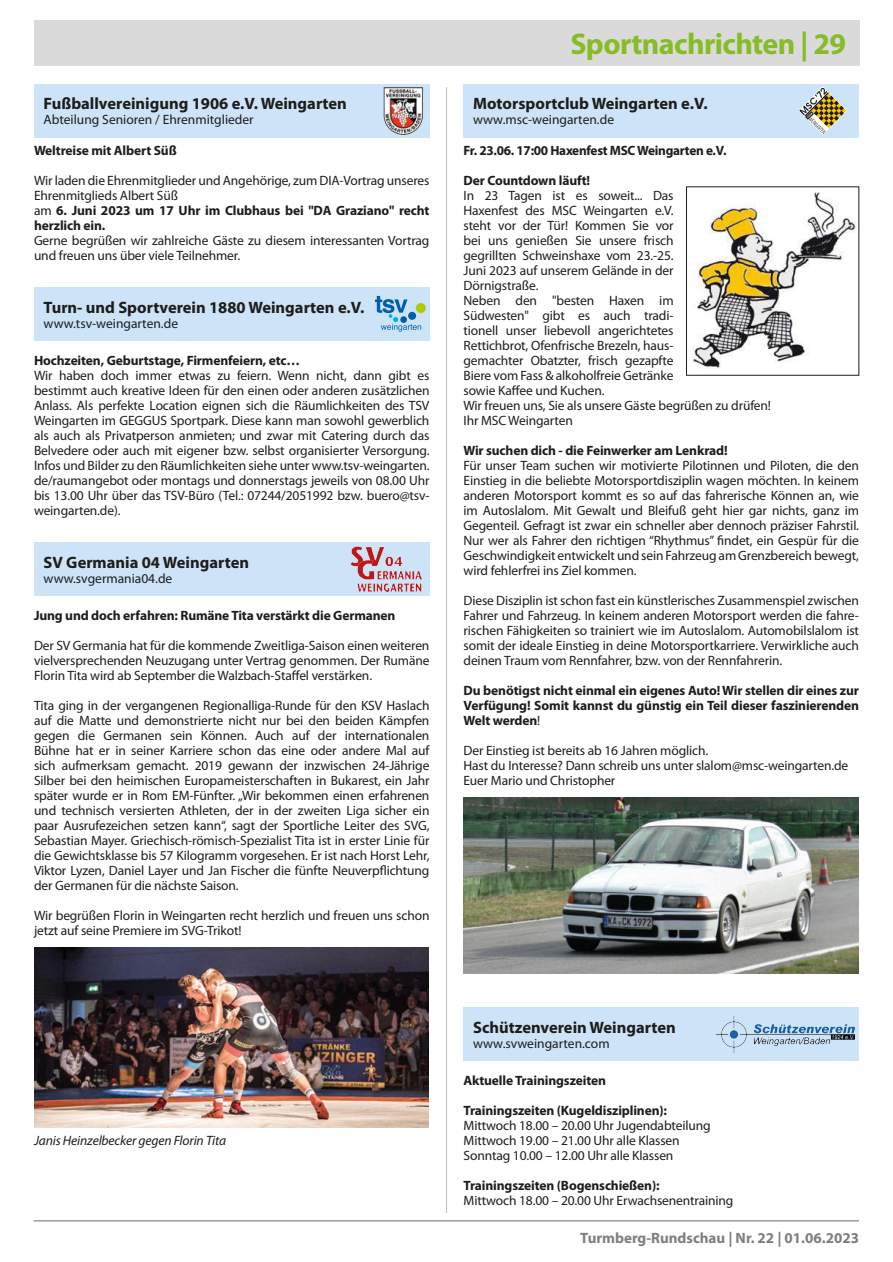
<style>
.page{position:relative;width:893px;height:1262px;background:#fff}
.page>*{position:absolute;margin:0;border:0;box-sizing:border-box;transform-origin:0 0}
.t1{font:700 30px "Myriad Pro";letter-spacing:-.02em;color:#86bc25}
.t2{font:700 16.5px "Myriad Pro";color:#1d1d1b}
.t3{font:700 15px "Myriad Pro";color:#7e7e7d}
.Text{font:13.5px/15px "Myriad Pro";letter-spacing:-.01em;color:#1d1d1b;text-align:justify}
.Text-2{font:700 13.5px/15px "Myriad Pro";letter-spacing:-.01em;color:#1d1d1b}
.Rubrik{font:700 13.5px "Myriad Pro";letter-spacing:-.01em;color:#1d1d1b}
.Termine{font:700 13.5px "Myriad Pro";letter-spacing:-.02em;color:#1d1d1b}
.image_caption{font:italic 13.5px "Myriad Pro";letter-spacing:-.01em;color:#1d1d1b}
.s1{font-weight:400}
</style>
<div class="page">
<hr style="left:34px;top:1220px;width:825px;height:1px;background:#9d9d9c">
<div style="left:34px;top:20px;width:825px;height:45px;background:#dadada"></div>
<hr style="left:446px;top:87px;width:1px;height:1126px;background:#c1c0c0">
<div style="left:34px;top:287px;width:395px;height:54px;background:#cde3f7"></div>
<svg style="left:375px;top:296px;width:46px;height:36px"></svg>
<div style="left:400px;top:316px;width:7px;height:7px;background:#005da9;border-radius:50%"></div>
<div style="left:408px;top:312px;width:8px;height:8px;background:#005da9;border-radius:50%"></div>
<div style="left:416px;top:303px;width:10px;height:10px;background:#afca0b;border-radius:50%"></div>
<div style="left:34px;top:542px;width:395px;height:54px;background:#cde3f7"></div>
<img style="left:351px;top:546px;width:71px;height:45px">
<img style="left:34px;top:947px;width:395px;height:180px">
<div style="left:34px;top:84px;width:395px;height:53px;background:#cde3f7"></div>
<img style="left:384px;top:87px;width:39px;height:48px">
<img style="left:463px;top:797px;width:395px;height:177px">
<div style="left:463px;top:1007px;width:396px;height:54px;background:#cde3f7"></div>
<img style="left:715px;top:1016px;width:140px;height:37px">
<div style="left:463px;top:84px;width:396px;height:53px;background:#cde3f7"></div>
<svg style="left:798px;top:86px;width:49px;height:49px"></svg>
<img style="left:693px;top:192px;width:163px;height:176px">
<p class="t2" style="left:44px;top:93px;width:305px">Fußballvereinigung 1906 e.V. Weingarten</p>
<p class="Text" style="left:44px;top:112px;width:212px">Abteilung Senioren / Ehrenmitglieder</p>
<p class="Text-2" style="left:34px;top:142px;width:144px">Weltreise mit Albert Süß</p>
<p class="Text" style="left:34px;top:173px;width:397px">Wir laden die Ehrenmitglieder und Angehörige, zum DIA-Vortrag unseres<br>Ehrenmitglieds Albert Süß</p>
<p class="Text-2" style="left:34px;top:202px;width:397px"><span class="s1">am</span> 6. Juni 2023 um 17 Uhr im Clubhaus bei "DA Graziano" recht herzlich ein.</p>
<p class="Text" style="left:34px;top:233px;width:397px">Gerne begrüßen wir zahlreiche Gäste zu diesem interessanten Vortrag und freuen uns über viele Teilnehmer.</p>
<p class="t2" style="left:44px;top:296px;width:322px">Turn- und Sportverein 1880 Weingarten e.V.</p>
<p class="Text" style="left:44px;top:315px;width:136px">www.tsv-weingarten.de</p>
<p class="Text-2" style="left:34px;top:352px;width:267px">Hochzeiten, Geburtstage, Firmenfeiern, etc…</p>
<p class="Text" style="left:34px;top:368px;width:397px">Wir haben doch immer etwas zu feiern. Wenn nicht, dann gibt es bestimmt auch kreative Ideen für den einen oder anderen zusätzlichen Anlass. Als perfekte Location eignen sich die Räumlichkeiten des TSV Weingarten im GEGGUS Sportpark. Diese kann man sowohl gewerblich als auch als Privatperson anmieten; und zwar mit Catering durch das Belvedere oder auch mit eigener bzw. selbst organisierter Versorgung.<br>Infos und Bilder zu den Räumlichkeiten siehe unter www.tsv-weingarten. de/raumangebot oder montags und donnerstags jeweils von 08.00 Uhr bis 13.00 Uhr über das TSV-Büro (Tel.: 07244/2051992 bzw. buero@tsv&shy;weingarten.de).</p>
<p class="t2" style="left:44px;top:551px;width:207px">SV Germania 04 Weingarten</p>
<p class="Text" style="left:44px;top:570px;width:130px">www.svgermania04.de</p>
<p class="Rubrik" style="left:34px;top:606px;width:363px">Jung und doch erfahren: Rumäne Tita verstärkt die Germanen</p>
<p class="Text" style="left:34px;top:638px;width:397px">Der SV Germania hat für die kommende Zweitliga-Saison einen weiteren vielversprechenden Neuzugang unter Vertrag genommen. Der Rumäne Florin Tita wird ab September die Walzbach-Staffel verstärken.</p>
<p class="Text" style="left:34px;top:698px;width:397px">Tita ging in der vergangenen Regionalliga-Runde für den KSV Haslach auf die Matte und demonstrierte nicht nur bei den beiden Kämpfen gegen die Germanen sein Können. Auch auf der internationalen Bühne hat er in seiner Karriere schon das eine oder andere Mal auf sich aufmerksam gemacht. 2019 gewann der inzwischen 24-Jährige Silber bei den heimischen Europameisterschaften in Bukarest, ein Jahr später wurde er in Rom EM-Fünfter. „Wir bekommen einen erfahrenen und technisch versierten Athleten, der in der zweiten Liga sicher ein paar Ausrufezeichen setzen kann“, sagt der Sportliche Leiter des SVG, Sebastian Mayer. Griechisch-römisch-Spezialist Tita ist in erster Linie für die Gewichtsklasse bis 57 Kilogramm vorgesehen. Er ist nach Horst Lehr, Viktor Lyzen, Daniel Layer und Jan Fischer die fünfte Neuverpflichtung der Germanen für die nächste Saison.</p>
<p class="Text" style="left:34px;top:908px;width:397px">Wir begrüßen Florin in Weingarten recht herzlich und freuen uns schon jetzt auf seine Premiere im SVG-Trikot!</p>
<p class="image_caption" style="left:34px;top:1132px;width:194px">Janis Heinzelbecker gegen Florin Tita</p>
<h1 class="t1" style="left:570px;top:24px;width:277px">Sportnachrichten | 29</h1>
<p class="t2" style="left:473px;top:93px;width:236px">Motorsportclub Weingarten e.V.</p>
<p class="Text" style="left:473px;top:112px;width:143px">www.msc-weingarten.de</p>
<p class="Termine" style="left:463px;top:141px;width:264px">Fr. 23.06. 17:00 Haxenfest MSC Weingarten e.V.</p>
<p class="Text-2" style="left:463px;top:172px;width:128px">Der Countdown läuft!</p>
<p class="Text" style="left:463px;top:188px;width:212px">In 23 Tagen ist es soweit... Das Haxenfest des MSC Weingarten e.V. steht vor der Tür! Kommen Sie vor bei uns genießen Sie unsere frisch gegrillten Schweinshaxe vom 23.-25.<br>Juni 2023 auf unserem Gelände in der Dörnigstraße.</p>
<p class="Text" style="left:463px;top:293px;width:212px">Neben den "besten Haxen im Südwesten" gibt es auch tradi&shy;tionell unser liebevoll angerichtetes Rettichbrot, Ofenfrische Brezeln, haus&shy;gemachter Obatzter, frisch gezapfte Biere vom Fass &amp; alkoholfreie Getränke sowie Kaffee und Kuchen.</p>
<p class="Text" style="left:463px;top:398px;width:309px">Wir freuen uns, Sie als unsere Gäste begrüßen zu drüfen!</p>
<p class="Text" style="left:463px;top:413px;width:111px">Ihr MSC Weingarten</p>
<p class="Text-2" style="left:463px;top:442px;width:266px">Wir suchen dich - die Feinwerker am Lenkrad!</p>
<p class="Text" style="left:463px;top:458px;width:397px">Für unser Team suchen wir motivierte Pilotinnen und Piloten, die den Einstieg in die beliebte Motorsportdisziplin wagen möchten. In keinem anderen Motorsport kommt es so auf das fahrerische Können an, wie im Autoslalom. Mit Gewalt und Bleifuß geht hier gar nichts, ganz im Gegenteil. Gefragt ist zwar ein schneller aber dennoch präziser Fahrstil.<br>Nur wer als Fahrer den richtigen “Rhythmus” findet, ein Gespür für die Geschwindigkeit entwickelt und sein Fahrzeug am Grenzbereich bewegt, wird fehlerfrei ins Ziel kommen.</p>
<p class="Text" style="left:463px;top:593px;width:397px">Diese Disziplin ist schon fast ein künstlerisches Zusammenspiel zwischen Fahrer und Fahrzeug. In keinem anderen Motorsport werden die fahre&shy;rischen Fähigkeiten so trainiert wie im Autoslalom. Automobilslalom ist somit der ideale Einstieg in deine Motorsportkarriere. Verwirkliche auch deinen Traum vom Rennfahrer, bzw. von der Rennfahrerin.</p>
<p class="Text-2" style="left:463px;top:682px;width:397px;text-align:justify">Du benötigst nicht einmal ein eigenes Auto! Wir stellen dir eines zur Verfügung! Somit kannst du günstig ein Teil dieser faszinierenden Welt werden<span class="s1">!</span></p>
<p class="Text" style="left:463px;top:743px;width:246px">Der Einstieg ist bereits ab 16 Jahren möglich.</p>
<p class="Text" style="left:463px;top:758px;width:386px">Hast du Interesse? Dann schreib uns unter slalom@msc-weingarten.de</p>
<p class="Text" style="left:463px;top:773px;width:153px">Euer Mario und Christopher</p>
<p class="t2" style="left:473px;top:1016px;width:204px">Schützenverein Weingarten</p>
<p class="Text" style="left:473px;top:1035px;width:138px">www.svweingarten.com</p>
<p class="Text-2" style="left:463px;top:1072px;width:144px">Aktuelle Trainingszeiten</p>
<p class="Text-2" style="left:463px;top:1102px;width:205px">Trainingszeiten (Kugeldisziplinen):</p>
<p class="Text" style="left:463px;top:1118px;width:249px">Mittwoch 18.00 – 20.00 Uhr Jugendabteilung</p>
<p class="Text" style="left:463px;top:1133px;width:218px">Mittwoch 19.00 – 21.00 Uhr alle Klassen</p>
<p class="Text" style="left:463px;top:1148px;width:211px">Sonntag 10.00 – 12.00 Uhr alle Klassen</p>
<p class="Text-2" style="left:463px;top:1177px;width:198px">Trainingszeiten (Bogenschießen):</p>
<p class="Text" style="left:463px;top:1193px;width:271px">Mittwoch 18.00 – 20.00 Uhr Erwachsenentraining</p>
<p class="t3" style="left:580px;top:1228px;width:280px">Turmberg-Rundschau | Nr. 22 | 01.06.2023</p>
</div>
